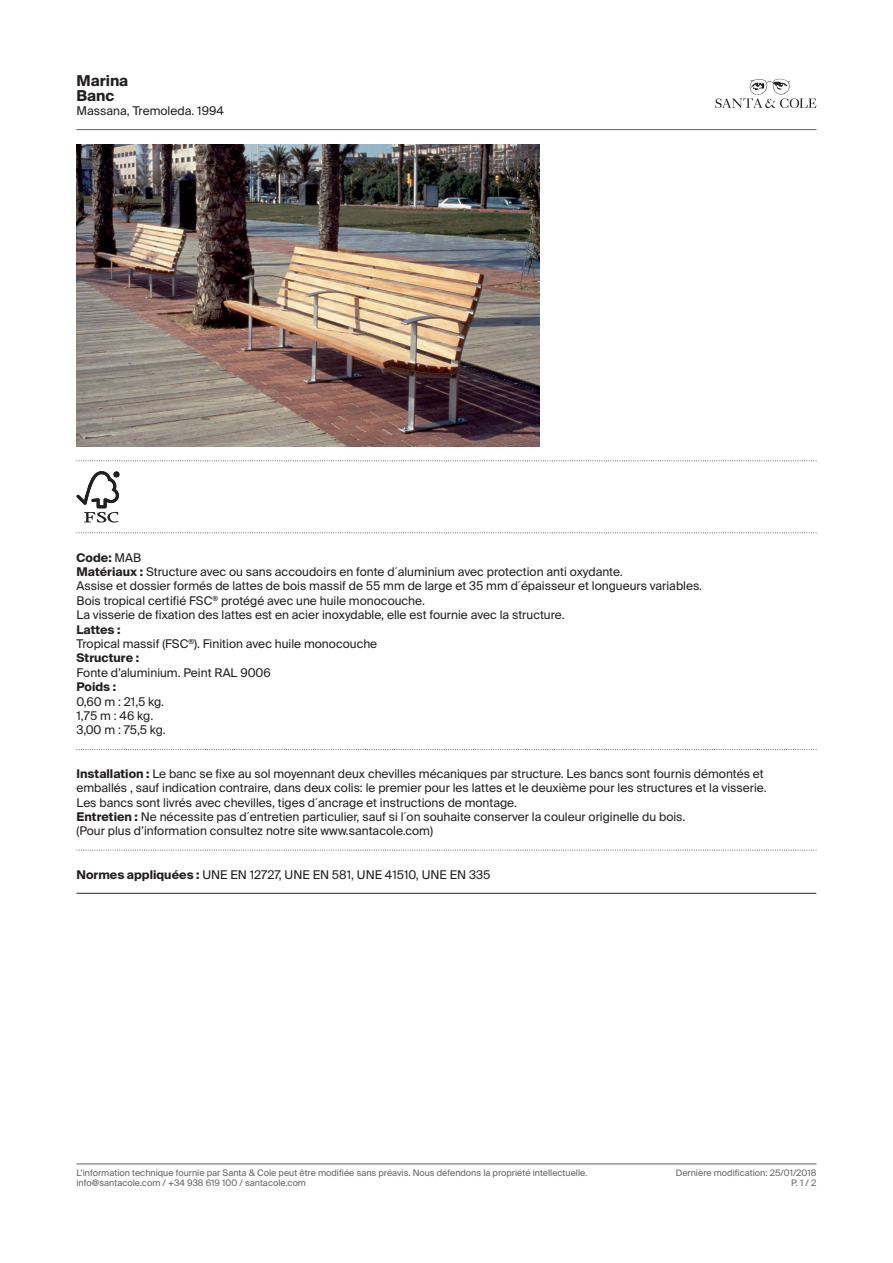
<style>
.page{position:relative;width:893px;height:1263px;background:#fff}
.page>*{position:absolute;margin:0;border:0;box-sizing:border-box;transform-origin:0 0}
.t1{font:700 15px/14.4px "Suisse Intl";color:#231f20}
.t2{font:12px/14.4px "Suisse Intl";color:#231f20}
.t3{font:700 12px "Suisse Intl";color:#231f20}
.t4{font:9px/10.8px "Suisse Intl";color:#636366}
.s1{font-weight:400}
.s2{font-weight:700}
</style>
<div class="page">
<svg style="left:715px;top:79px;width:101px;height:29px"></svg>
<hr style="left:77px;top:129px;width:739px;height:1px;background:#636366">
<hr style="left:77px;top:1163px;width:739px;height:1px;background:#636366">
<svg style="left:77px;top:749px;width:740px;height:1px"></svg>
<svg style="left:77px;top:850px;width:740px;height:1px"></svg>
<hr style="left:77px;top:893px;width:739px;height:1px;background:#231f20">
<img style="left:77px;top:144px;width:463px;height:302px">
<svg style="left:77px;top:460px;width:740px;height:1px"></svg>
<svg style="left:77px;top:532px;width:740px;height:1px"></svg>
<svg style="left:76px;top:471px;width:43px;height:51px"></svg>
<p class="t1" style="left:77px;top:74px;width:53px">Marina<br>Banc</p>
<p class="t2" style="left:77px;top:104px;width:149px">Massana, Tremoleda. 1994</p>
<p class="t3" style="left:77px;top:550px;width:66px">Code: <span class="s1">MAB</span></p>
<p class="t2" style="left:77px;top:565px;width:548px"><span class="s2">Matériaux :</span> Structure avec ou sans accoudoirs en fonte d´aluminium avec protection anti oxydante.</p>
<p class="t2" style="left:77px;top:579px;width:627px">Assise et dossier formés de lattes de bois massif de 55 mm de large et 35 mm d´épaisseur et longueurs variables.</p>
<p class="t2" style="left:77px;top:593px;width:350px">Bois tropical certifié FSC<sup>®</sup> protégé avec une huile monocouche.</p>
<p class="t2" style="left:77px;top:608px;width:490px">La visserie de fixation des lattes est en acier inoxydable, elle est fournie avec la structure.</p>
<p class="t3" style="left:77px;top:622px;width:46px">Lattes :</p>
<p class="t2" style="left:77px;top:637px;width:302px">Tropical massif (FSC<sup>®</sup>). Finition avec huile monocouche</p>
<p class="t3" style="left:77px;top:651px;width:64px">Structure :</p>
<p class="t2" style="left:77px;top:665px;width:196px">Fonte d’aluminium. Peint RAL 9006</p>
<p class="t3" style="left:77px;top:680px;width:41px">Poids :</p>
<p class="t2" style="left:77px;top:694px;width:89px">0,60 m : 21,5 kg.</p>
<p class="t2" style="left:77px;top:709px;width:78px">1,75 m : 46 kg.</p>
<p class="t2" style="left:77px;top:723px;width:91px">3,00 m : 75,5 kg.</p>
<p class="t2" style="left:77px;top:766px;width:692px"><span class="s2">Installation :</span> Le banc se fixe au sol moyennant deux chevilles mécaniques par structure. Les bancs sont fournis démontés et emballés , sauf indication contraire, dans deux colis: le premier pour les lattes et le deuxième pour les structures et la visserie.</p>
<p class="t2" style="left:77px;top:795px;width:442px">Les bancs sont livrés avec chevilles, tiges d´ancrage et instructions de montage.</p>
<p class="t2" style="left:77px;top:809px;width:610px"><span class="s2">Entretien :</span> Ne nécessite pas d´entretien particulier, sauf si l´on souhaite conserver la couleur originelle du bois.</p>
<p class="t2" style="left:77px;top:824px;width:358px">(Pour plus d’information consultez notre site www.santacole.com)</p>
<p class="t2" style="left:77px;top:867px;width:415px"><span class="s2">Normes appliquées :</span> UNE EN 12727, UNE EN 581, UNE 41510, UNE EN 335</p>
<p class="t4" style="left:77px;top:1167px;width:512px">L’information technique fournie par Santa &amp; Cole peut être modifiée sans préavis. Nous défendons la propriété intellectuelle. info@santacole.com / +34 938 619 100 / santacole.com</p>
<p class="t4" style="left:676px;top:1167px;width:142px">Dernière modification: 25/01/2018</p>
<p class="t4" style="left:791px;top:1178px;width:27px">P. 1 / 2</p>
</div>
